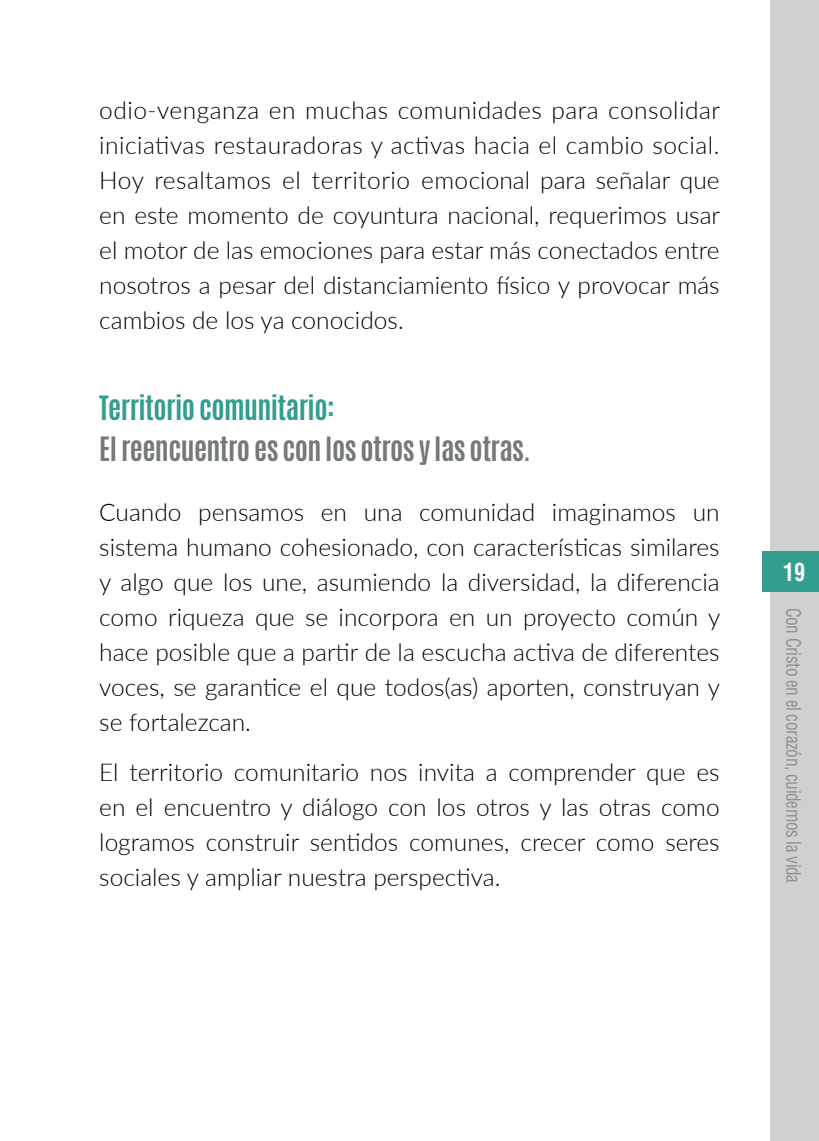
<style>
.page{position:relative;width:819px;height:1141px;background:#fff}
.page>*{position:absolute;margin:0;border:0;box-sizing:border-box;transform-origin:0 0}
.t1{font:700 28px "Antonio";letter-spacing:-.02em;color:#75797b}
.t2{font:700 28px "Antonio";letter-spacing:-.02em;color:#329e8e}
.t3{font:300 24.5px/35px "Lato";color:#000001;text-align:justify}
.t4{font:700 condensed 24.5px "Helvetica CE";color:#fff;scale:.9 1}
.t5{font:condensed 19.25px "Helvetica CE";letter-spacing:-.02em;color:#8e9091;scale:.9 1}
</style>
<div class="page">
<div style="left:770px;top:0;width:49px;height:1141px;background:#cfd1d0"></div>
<div style="left:761px;top:551px;width:58px;height:41px;background:#329e8e"></div>
<p class="t3" style="left:99px;top:92px;width:622px">odio-venganza en muchas comunidades para consolidar iniciativas restauradoras y activas hacia el cambio social.<br>Hoy resaltamos el territorio emocional para señalar que en este momento de coyuntura nacional, requerimos usar el motor de las emociones para estar más conectados entre nosotros a pesar del distanciamiento físico y provocar más cambios de los ya conocidos.</p>
<p class="t2" style="left:99px;top:387px;width:237px">Territorio comunitario:</p>
<p class="t1" style="left:99px;top:428px;width:433px">El reencuentro es con los otros y las otras.</p>
<p class="t3" style="left:99px;top:494px;width:622px">Cuando pensamos en una comunidad imaginamos un sistema humano cohesionado, con características similares y algo que los une, asumiendo la diversidad, la diferencia como riqueza que se incorpora en un proyecto común y hace posible que a partir de la escucha activa de diferentes voces, se garantice el que todos(as) aporten, construyan y se fortalezcan.</p>
<p class="t3" style="left:99px;top:754px;width:622px">El territorio comunitario nos invita a comprender que es en el encuentro y diálogo con los otros y las otras como logramos construir sentidos comunes, crecer como seres sociales y ampliar nuestra perspectiva.</p>
<p class="t4" style="left:783px;top:557px;width:26px">19</p>
<p class="t5" style="left:805px;top:608px;width:308px;rotate:90deg">Con Cristo en el corazón, cuidemos la vida</p>
</div>
